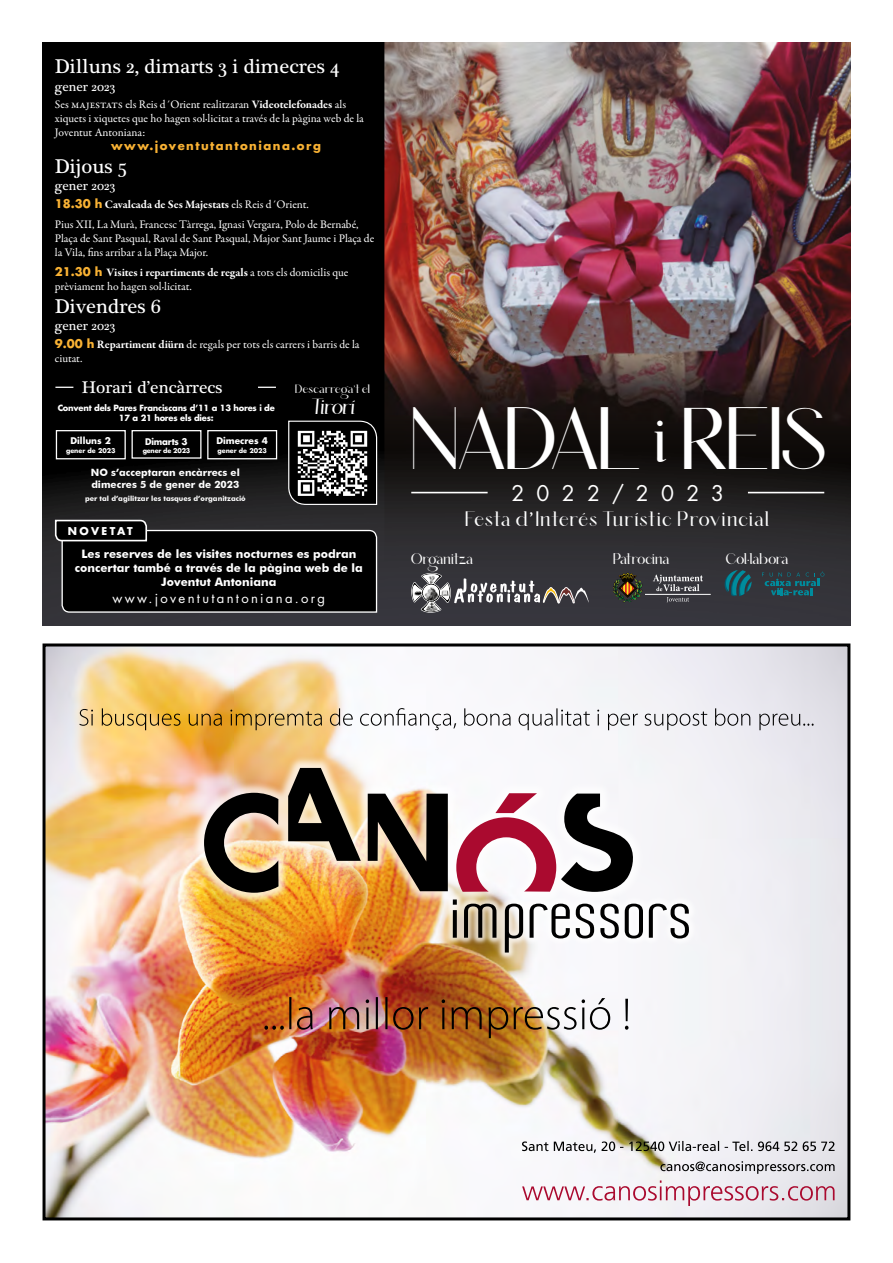
<style>
.page{position:relative;width:893px;height:1263px;background:#fff}
.page>*{position:absolute;margin:0;border:0;box-sizing:border-box;transform-origin:0 0}
.t1{font:47.7px "Amelaryas Personaluse";color:#fff}
.t2{font:35.4px "Amelaryas Personaluse";color:#fff}
.t3{font:21px "Futura Std";letter-spacing:.585em;color:#fff}
.t4{font:20.4px "Plantagenet Cherokee";color:#fff}
.t5{font:17.25px "Plantagenet Cherokee";color:#fff}
.t6{font:13.05px "Plantagenet Cherokee";color:#fff}
.t7{font:13.05px "Futura Std";letter-spacing:.175em;color:#fff}
.t8{font:11.85px "Amelaryas Personaluse";color:#fff}
.t9{font:11.7px/14px "Garamond Premr Pro";letter-spacing:-.005em;color:#fff}
.t10{font:700 11.7px/14px "Futura BT";color:#fff;text-align:center}
.t11{font:700 11.7px "Futura Std";letter-spacing:.125em;color:#f9b234}
.t12{font:11.4px "Amelaryas Personaluse";letter-spacing:.15em;color:#fff}
.t13{font:700 10.5px "Futura Std";letter-spacing:.225em;color:#fff}
.t14{font:700 10.05px/12px "Futura BT";color:#fff}
.t15{font:700 9px "Futura Std";color:#fff}
.t16{font:700 9px "Futura Std";letter-spacing:-.025em;color:#fff;scale:.96 1}
.t17{font:700 8.4px/10.1px "Futura Std";letter-spacing:-.025em;color:#fff;text-align:center}
.t18{font:8.4px "Amelaryas Personaluse";letter-spacing:.025em;color:#fff}
.t19{font:700 7.2px "Futura BT";color:#fff}
.t20{font:6.6px "Amelaryas Personaluse";letter-spacing:.09em;color:#fff}
.t21{font:700 6.45px "Futura Std";color:#fff}
.t22{font:700 6.45px "Futura Std";letter-spacing:-.025em;color:#fff}
.s1{font-weight:700}
.s2{font-family:"Futura Std";font-weight:700;color:#f9b234}
</style>
<div class="page">
<img style="left:43px;top:43px;width:807px;height:582px">
<img style="left:384px;top:43px;width:466px;height:533px">
<svg style="left:411px;top:572px;width:178px;height:41px;background:#5b5a5e"></svg>
<img style="left:424px;top:601px;width:16px;height:10px">
<svg style="left:613px;top:573px;width:29px;height:29px"></svg>
<svg style="left:653px;top:575px;width:50px;height:16px"></svg>
<hr style="left:645px;top:594px;width:66px;height:1px;background:#fff">
<svg style="left:667px;top:597px;width:22px;height:6px"></svg>
<svg style="left:762px;top:571px;width:62px;height:24px"></svg>
<svg style="left:723px;top:570px;width:29px;height:26px"></svg>
<hr style="left:411px;top:492px;width:77px;height:1px;background:#fff">
<hr style="left:748px;top:492px;width:76px;height:1px;background:#fff">
<div style="left:54px;top:57px;width:287px;height:25px;background:#000"></div>
<svg style="left:288px;top:420px;width:90px;height:85px"></svg>
<svg style="left:55px;top:387px;width:18px;height:1px"></svg>
<svg style="left:258px;top:387px;width:18px;height:1px"></svg>
<svg style="left:55px;top:429px;width:223px;height:31px;background:#1b1b1b"></svg>
<svg style="left:54px;top:519px;width:324px;height:94px;background:#0f0f0f"></svg>
<div style="left:54px;top:156px;width:74px;height:26px;background:#000"></div>
<div style="left:54px;top:294px;width:108px;height:28px;background:#000"></div>
<img style="left:47px;top:647px;width:799px;height:569px">
<div style="left:444px;top:890px;width:252px;height:69px;background:#fff;opacity:.75"></div>
<svg style="left:505px;top:904px;width:18px;height:48px"></svg>
<svg style="left:625px;top:904px;width:18px;height:34px"></svg>
<svg style="left:600px;top:904px;width:19px;height:34px"></svg>
<svg style="left:576px;top:904px;width:18px;height:34px"></svg>
<svg style="left:464px;top:904px;width:32px;height:34px"></svg>
<svg style="left:453px;top:910px;width:4px;height:28px"></svg>
<svg style="left:530px;top:904px;width:40px;height:34px"></svg>
<svg style="left:649px;top:904px;width:40px;height:34px"></svg>
<div style="left:191px;top:755px;width:453px;height:149px;background:#fff;opacity:.75"></div>
<img style="left:368px;top:794px;width:80px;height:97px">
<img style="left:204px;top:793px;width:74px;height:100px">
<svg style="left:456px;top:793px;width:179px;height:99px"></svg>
<svg style="left:288px;top:768px;width:73px;height:93px;background:#786a54"></svg>
<svg style="left:660px;top:1161px;width:174px;height:13px"></svg>
<svg style="left:522px;top:1141px;width:312px;height:12px"></svg>
<svg style="left:522px;top:1180px;width:312px;height:26px"></svg>
<img style="left:264px;top:997px;width:364px;height:41px">
<svg style="left:79px;top:708px;width:735px;height:22px"></svg>
<div style="left:43px;top:643px;width:807px;height:577px;border:3px solid #000"></div>
<h3 class="t4" style="left:55px;top:55px;width:286px">Dilluns 2, dimarts 3 i dimecres 4</h3>
<p class="t6" style="left:55px;top:79px;width:62px">gener 2023</p>
<p class="t9" style="left:55px;top:98px;width:310px">Ses Majestats els Reis d´Orient realitzaran <span class="s1">Videotelefonades</span> als xiquets i xiquetes que ho hagen sol·licitat a través de la pàgina web de la<br>Joventut Antoniana:</p>
<p class="t11" style="left:111px;top:138px;width:211px">www.joventutantoniana.org</p>
<h3 class="t4" style="left:55px;top:154px;width:73px">Dijous 5</h3>
<p class="t6" style="left:55px;top:178px;width:62px">gener 2023</p>
<p class="t9" style="left:55px;top:194px;width:305px;line-height:20.2px"><span class="s2">18.30 h</span> <span class="s1">Cavalcada de Ses Majestats</span> els Reis d´Orient.<br>Pius XII, La Murà, Francesc Tàrrega, Ignasi Vergara, Polo de Bernabé,</p>
<p class="t9" style="left:55px;top:232px;width:321px">Plaça de Sant Pasqual, Raval de Sant Pasqual, Major Sant Jaume i Plaça de la Vila, fins arribar a la Plaça Major.</p>
<p class="t9" style="left:55px;top:266px;width:295px"><span class="s2">21.30 h</span> <span class="s1">Visites i repartiments de regals</span> a tots els domicilis que prèviament ho hagen sol·licitat.</p>
<h3 class="t4" style="left:55px;top:294px;width:108px">Divendres 6</h3>
<p class="t6" style="left:55px;top:318px;width:62px">gener 2023</p>
<p class="t9" style="left:55px;top:337px;width:306px"><span class="s2">9.00 h</span> <span class="s1">Repartiment diürn</span> de regals per tots els carrers i barris de la ciutat.</p>
<h3 class="t5" style="left:82px;top:377px;width:142px">Horari d’encàrrecs</h3>
<p class="t17" style="left:58px;top:403px;width:219px">Convent dels Pares Franciscans d’11 a 13 hores i de<br>17 a 21 hores els dies:</p>
<p class="t15" style="left:71px;top:435px;width:42px">Dilluns 2</p>
<p class="t21" style="left:66px;top:446px;width:51px">gener de 2023</p>
<p class="t15" style="left:216px;top:435px;width:53px">Dimecres 4</p>
<p class="t21" style="left:217px;top:446px;width:51px">gener de 2023</p>
<p class="t16" style="left:145px;top:435px;width:46px">Dimarts 3</p>
<p class="t22" style="left:143px;top:447px;width:49px">gener de 2023</p>
<p class="t14" style="left:91px;top:467px;width:150px">NO s’acceptaran encàrrecs el dimecres 5 de gener de 2023</p>
<p class="t19" style="left:85px;top:494px;width:162px">per tal d’agilitzar les tasques d’organització</p>
<p class="t13" style="left:68px;top:524px;width:66px">NOVETAT</p>
<p class="t20" style="left:295px;top:387px;width:76px">Descarrega<sup>’</sup>t el</p>
<p class="t8" style="left:311px;top:403px;width:49px">Tirorí</p>
<p class="t10" style="left:75px;top:546px;width:290px">Les reserves de les visites nocturnes es podran concertar també a través de la pàgina web de la<br>Joventut Antoniana</p>
<p class="t7" style="left:112px;top:589px;width:214px">www.joventutantoniana.org</p>
<h1 class="t1" style="left:410px;top:425px;width:418px">NADAL REIS</h1>
<h2 class="t2" style="left:655px;top:429px;width:13px">i</h2>
<h3 class="t3" style="left:511px;top:480px;width:214px">2022/2023</h3>
<p class="t12" style="left:465px;top:516px;width:305px">Festa d<sup>’</sup>Interés Turístic Provincial</p>
<p class="t18" style="left:411px;top:556px;width:66px">Organitza:</p>
<p class="t18" style="left:613px;top:556px;width:60px">Patrocina:</p>
<p class="t18" style="left:726px;top:556px;width:66px">Col labora:</p>
<p class="t18" style="left:747px;top:553px;width:4px">.</p>
</div>
